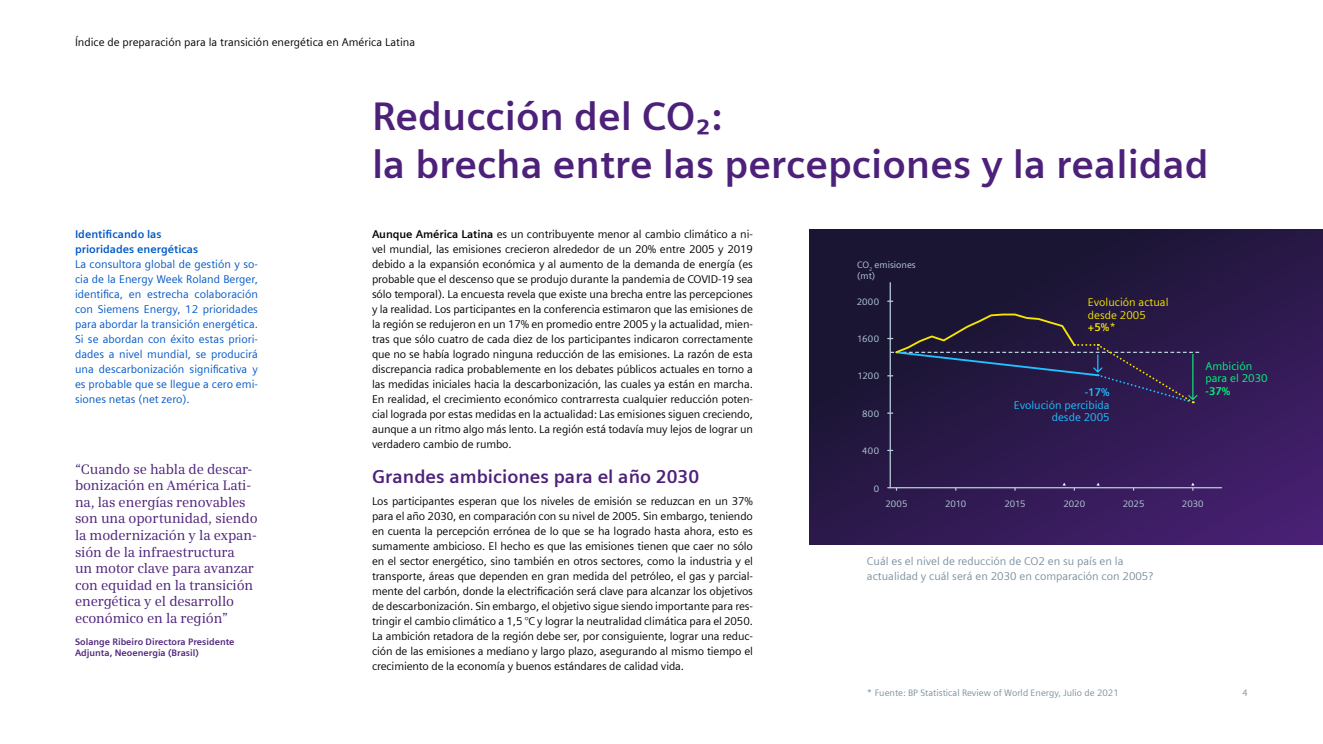
<style>
.page{position:relative;width:1323px;height:744px;background:#fff}
.page>*{position:absolute;margin:0;border:0;box-sizing:border-box;transform-origin:0 0}
.t1{font:700 40px/48px "Siemens Sans";color:#4d217a}
.t2{font:700 18.75px "Siemens Sans";color:#4d217a}
.t3{font:13.75px/16.5px "Siemens Serif";letter-spacing:-.01em;color:#4d217a}
.t4{font:11.25px/15px "Siemens Sans";letter-spacing:-.01em;color:#000;text-align:justify}
.t5{font:11.25px/15px "Siemens Sans";color:#0057c6;text-align:justify}
.t6{font:11.25px/15px "Siemens Sans";color:#7b919d}
.t7{font:700 11.25px/15px "Siemens Sans";color:#0057c6}
.t8{font:11.25px/12.5px "Siemens Sans";color:#f6e600}
.t9{font:11.25px/12.5px "Siemens Sans";color:#21c0ff;text-align:right}
.t10{font:11.25px/12.5px "Siemens Sans";color:#00fd79}
.t11{font:700 11.25px "Siemens Sans";color:#21c0ff}
.t12{font:700 11.25px "Siemens Sans";color:#00fd79}
.t13{font:700 9.38px/11.2px "Siemens Sans";color:#4d217a}
.t14{font:9.38px/11.2px "Siemens Sans";letter-spacing:.005em;color:#b8cedb}
.t15{font:9.38px "Siemens Sans";color:#7b919d}
.s1{font-weight:700}
</style>
<div class="page">
<svg style="left:809px;top:229px;width:513px;height:315px;background:#2b194b"></svg>
<hr style="left:889px;top:283px;width:2px;height:205px;background:#b8cedb">
<hr style="left:887px;top:487px;width:334px;height:1px;background:#b8cedb">
<svg style="left:1191px;top:483px;width:3px;height:7px"></svg>
<svg style="left:887px;top:313px;width:312px;height:91px;background:#292045"></svg>
<p class="t4" style="left:75px;top:34px;width:342px">Índice de preparación para la transición energética en América Latina</p>
<p class="t7" style="left:75px;top:226px;width:125px">Identificando las prioridades energéticas</p>
<p class="t5" style="left:75px;top:256px;width:184px">La consultora global de gestión y so&shy;cia de la Energy Week Roland Berger, identifica, en estrecha colaboración con Siemens Energy, 12 prioridades para abordar la transición energética.<br>Si se abordan con éxito estas priori&shy;dades a nivel mundial, se producirá una descarbonización significativa y es probable que se llegue a cero emi&shy;siones netas (net zero).</p>
<p class="t3" style="left:75px;top:461px;width:184px">“Cuando se habla de descar&shy;bonización en América Lati&shy;na, las energías renovables son una oportunidad, siendo la modernización y la expan&shy;sión de la infraestructura<br>un motor clave para avanzar con equidad en la transición energética y el desarrollo económico en la región”</p>
<p class="t13" style="left:75px;top:636px;width:161px">Solange Ribeiro Directora Presidente<br>Adjunta, Neoenergia (Brasil)</p>
<h1 class="t1" style="left:372px;top:90px;width:838px">Reducción del CO₂:<br>la brecha entre las percepciones y la realidad</h1>
<p class="t4" style="left:372px;top:226px;width:382px"><span class="s1">Aunque América Latina</span> es un contribuyente menor al cambio climático a ni&shy;vel mundial, las emisiones crecieron alrededor de un 20% entre 2005 y 2019 debido a la expansión económica y al aumento de la demanda de energía (es probable que el descenso que se produjo durante la pandemia de COVID-19 sea sólo temporal). La encuesta revela que existe una brecha entre las percepciones y la realidad. Los participantes en la conferencia estimaron que las emisiones de la región se redujeron en un 17% en promedio entre 2005 y la actualidad, mien&shy;tras que sólo cuatro de cada diez de los participantes indicaron correctamente que no se había logrado ninguna reducción de las emisiones. La razón de esta discrepancia radica probablemente en los debates públicos actuales en torno a las medidas iniciales hacia la descarbonización, las cuales ya están en marcha.<br>En realidad, el crecimiento económico contrarresta cualquier reducción poten&shy;cial lograda por estas medidas en la actualidad: Las emisiones siguen creciendo, aunque a un ritmo algo más lento. La región está todavía muy lejos de lograr un verdadero cambio de rumbo.</p>
<h2 class="t2" style="left:372px;top:462px;width:329px">Grandes ambiciones para el año 2030</h2>
<p class="t4" style="left:372px;top:493px;width:382px">Los participantes esperan que los niveles de emisión se reduzcan en un 37% para el año 2030, en comparación con su nivel de 2005. Sin embargo, teniendo en cuenta la percepción errónea de lo que se ha logrado hasta ahora, esto es sumamente ambicioso. El hecho es que las emisiones tienen que caer no sólo en el sector energético, sino también en otros sectores, como la industria y el transporte, áreas que dependen en gran medida del petróleo, el gas y parcial&shy;mente del carbón, donde la electrificación será clave para alcanzar los objetivos de descarbonización. Sin embargo, el objetivo sigue siendo importante para res&shy;tringir el cambio climático a 1,5 °C y lograr la neutralidad climática para el 2050.<br>La ambición retadora de la región debe ser, por consiguiente, lograr una reduc&shy;ción de las emisiones a mediano y largo plazo, asegurando al mismo tiempo el crecimiento de la economía y buenos estándares de calidad vida.</p>
<p class="t14" style="left:857px;top:258px;width:60px">CO<sub>2</sub> emisiones (mt)</p>
<p class="t14" style="left:856px;top:295px;width:24px">2000</p>
<p class="t14" style="left:857px;top:332px;width:23px">1600</p>
<p class="t14" style="left:857px;top:370px;width:23px">1200</p>
<p class="t14" style="left:862px;top:407px;width:18px">800</p>
<p class="t14" style="left:862px;top:444px;width:18px">400</p>
<p class="t14" style="left:873px;top:482px;width:7px">0</p>
<p class="t8" style="left:1087px;top:295px;width:82px">Evolución actual desde 2005 <span class="s1">+5%</span>*</p>
<p class="t10" style="left:1205px;top:359px;width:64px">Ambición para el 2030</p>
<p class="t11" style="left:1084px;top:384px;width:26px">-17%</p>
<p class="t12" style="left:1205px;top:382px;width:26px">-37%</p>
<p class="t9" style="left:1013px;top:398px;width:97px">Evolución percibida desde 2005</p>
<p class="t14" style="left:885px;top:497px;width:24px">2005</p>
<p class="t14" style="left:945px;top:497px;width:23px">2010</p>
<p class="t14" style="left:1004px;top:497px;width:23px">2015</p>
<p class="t14" style="left:1063px;top:497px;width:23px">2020</p>
<p class="t14" style="left:1122px;top:497px;width:23px">2025</p>
<p class="t14" style="left:1182px;top:497px;width:23px">2030</p>
<p class="t6" style="left:867px;top:553px;width:287px">Cuál es el nivel de reducción de CO2 en su país en la actualidad y cuál será en 2030 en comparación con 2005?</p>
<p class="t15" style="left:867px;top:686px;width:253px">* Fuente: BP Statistical Review of World Energy, Julio de 2021</p>
<p class="t15" style="left:1242px;top:686px;width:7px">4</p>
</div>
